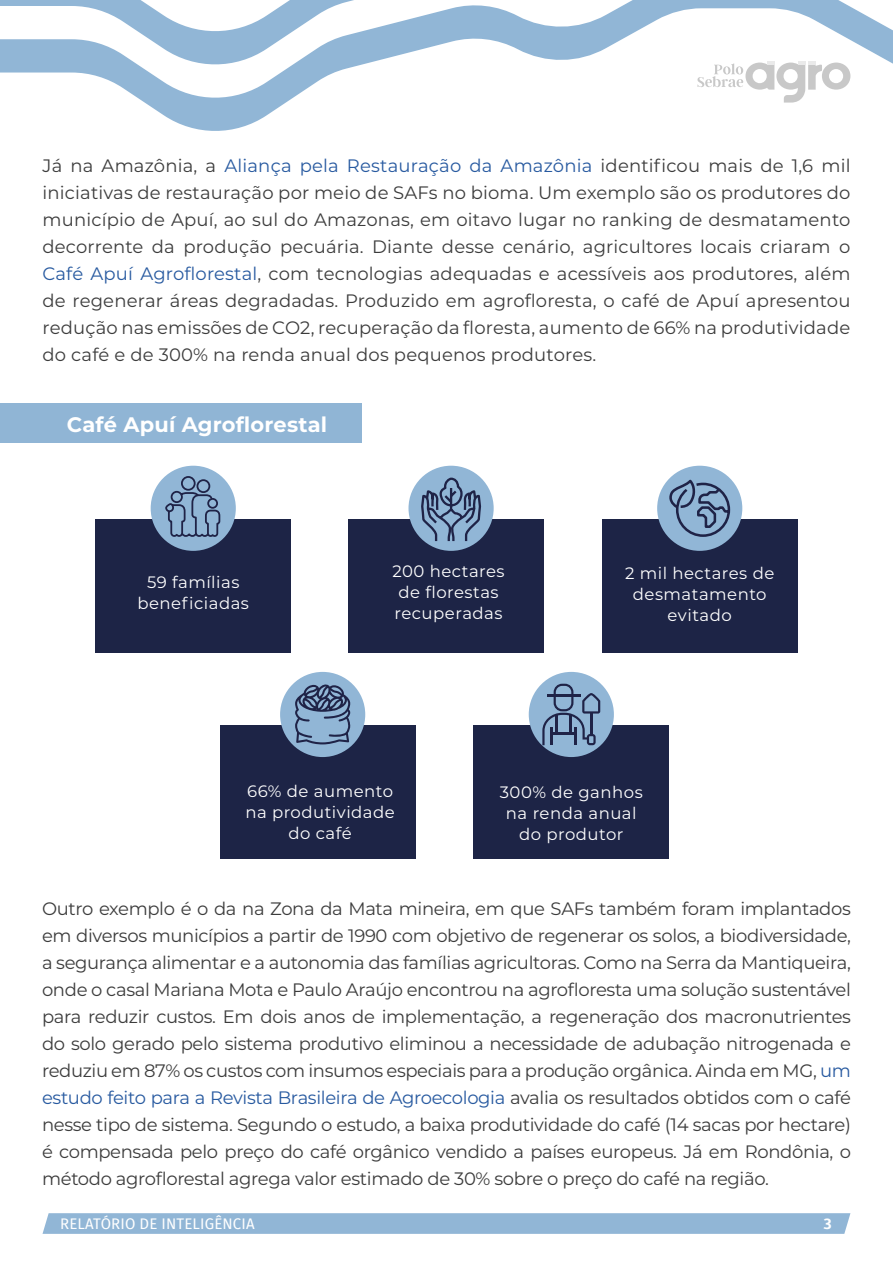
<style>
.page{position:relative;width:893px;height:1263px;background:#fff}
.page>*{position:absolute;margin:0;border:0;box-sizing:border-box;transform-origin:0 0}
.t1{font:700 21px "Montserrat";letter-spacing:.01em;color:#fff}
.t2{font:18px/27px "Montserrat";letter-spacing:-.015em;color:#3c3c3c;text-align:justify}
.t3{font:16.5px/21px "Montserrat";letter-spacing:.03em;color:#fff;text-align:center}
.t4{font:15px "Fira Sans";letter-spacing:.01em;color:#fff}
.t5{font:700 15px "Campuni";color:#fff}
.s1{color:#285aa0}
</style>
<div class="page">
<svg style="left:0;top:70px;width:851px;height:61px"></svg>
<svg style="left:0;top:3px;width:893px;height:67px"></svg>
<svg style="left:0;top:0;width:844px;height:3px"></svg>
<svg style="left:43px;top:1213px;width:807px;height:21px;background:#93b7d6"></svg>
<svg style="left:697px;top:61px;width:153px;height:42px"></svg>
<div style="left:95px;top:519px;width:196px;height:134px;background:#1d2446"></div>
<div style="left:349px;top:519px;width:195px;height:134px;background:#1d2446"></div>
<div style="left:220px;top:725px;width:196px;height:134px;background:#1d2446"></div>
<div style="left:602px;top:519px;width:195px;height:134px;background:#1d2446"></div>
<div style="left:474px;top:725px;width:195px;height:134px;background:#1d2446"></div>
<div style="left:151px;top:466px;width:85px;height:85px;background:#91b6d6;border-radius:50%"></div>
<div style="left:408px;top:466px;width:86px;height:85px;background:#91b6d6;border-radius:50%"></div>
<div style="left:280px;top:672px;width:85px;height:85px;background:#91b6d6;border-radius:50%"></div>
<div style="left:657px;top:466px;width:85px;height:85px;background:#91b6d6;border-radius:50%"></div>
<div style="left:529px;top:672px;width:85px;height:85px;background:#91b6d6;border-radius:50%"></div>
<div style="left:0;top:403px;width:361px;height:39px;background:#90b5d5"></div>
<svg style="left:295px;top:684px;width:55px;height:60px"></svg>
<svg style="left:542px;top:684px;width:58px;height:61px"></svg>
<svg style="left:420px;top:476px;width:62px;height:75px"></svg>
<svg style="left:669px;top:477px;width:62px;height:61px"></svg>
<div style="left:181px;top:476px;width:15px;height:15px;border:2px solid #1f2347;border-radius:50%"></div>
<svg style="left:165px;top:478px;width:56px;height:59px"></svg>
<p class="t2" style="left:43px;top:152px;width:809px">Já na Amazônia, a <span class="s1">Aliança pela Restauração da Amazônia</span> identificou mais de 1,6 mil iniciativas de restauração por meio de SAFs no bioma. Um exemplo são os produtores do município de Apuí, ao sul do Amazonas, em oitavo lugar no ranking de desmatamento decorrente da produção pecuária. Diante desse cenário, agricultores locais criaram o <span class="s1">Café Apuí Agroflorestal</span>, com tecnologias adequadas e acessíveis aos produtores, além de regenerar áreas degradadas. Produzido em agrofloresta, o café de Apuí apresentou redução nas emissões de CO2, recuperação da floresta, aumento de 66% na produtividade do café e de 300% na renda anual dos pequenos produtores.</p>
<p class="t1" style="left:67px;top:409px;width:262px">Café Apuí Agroflorestal</p>
<p class="t3" style="left:137px;top:571px;width:113px">59 famílias beneficiadas</p>
<p class="t3" style="left:392px;top:560px;width:114px;text-align:left">200 hectares de florestas recuperadas</p>
<p class="t3" style="left:625px;top:562px;width:151px">2 mil hectares de desmatamento evitado</p>
<p class="t3" style="left:245px;top:779px;width:151px">66% de aumento na produtividade do café</p>
<p class="t3" style="left:500px;top:781px;width:144px">300% de ganhos na renda anual do produtor</p>
<p class="t2" style="left:42px;top:894px;width:810px">Outro exemplo é o da na Zona da Mata mineira, em que SAFs também foram implantados em diversos municípios a partir de 1990 com objetivo de regenerar os solos, a biodiversidade, a segurança alimentar e a autonomia das famílias agricultoras. Como na Serra da Mantiqueira, onde o casal Mariana Mota e Paulo Araújo encontrou na agrofloresta uma solução sustentável para reduzir custos. Em dois anos de implementação, a regeneração dos macronutrientes do solo gerado pelo sistema produtivo eliminou a necessidade de adubação nitrogenada e reduziu em 87% os custos com insumos especiais para a produção orgânica. Ainda em MG, <span class="s1">um estudo feito para a Revista Brasileira de Agroecologia</span> avalia os resultados obtidos com o café nesse tipo de sistema. Segundo o estudo, a baixa produtividade do café (14 sacas por hectare) é compensada pelo preço do café orgânico vendido a países europeus. Já em Rondônia, o método agroflorestal agrega valor estimado de 30% sobre o preço do café na região.</p>
<p class="t4" style="left:60px;top:1213px;width:196px">RELATÓRIO DE INTELIGÊNCIA</p>
<p class="t5" style="left:823px;top:1214px;width:10px">3</p>
</div>
